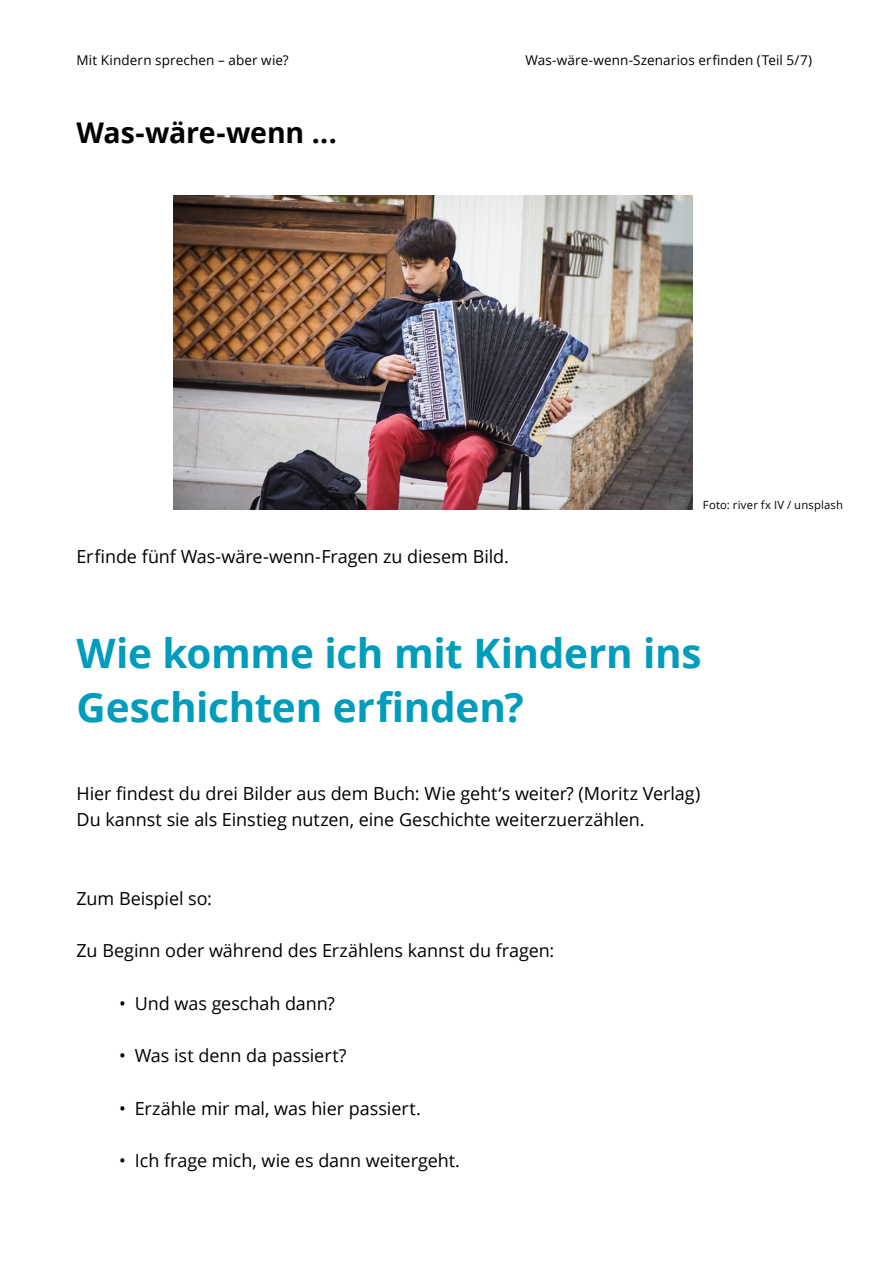
<style>
.page{position:relative;width:893px;height:1263px;background:#fff}
.page>*{position:absolute;margin:0;border:0;box-sizing:border-box;transform-origin:0 0}
.Überschrift_1{font:700 40.5px/54px "Open Sans";letter-spacing:-.01em;color:#009cbc}
.Überschrift_2{font:700 28.5px "Open Sans";letter-spacing:-.01em;color:#000}
.Grund_Text{font:18px/26.2px "Open Sans";letter-spacing:-.005em;color:#000}
.t1{font:13.5px "Open Sans";letter-spacing:.01em;color:#000}
.t2{font:11.25px "Open Sans";letter-spacing:.015em;color:#000}
</style>
<div class="page">
<img style="left:173px;top:196px;width:520px;height:313px">
<p class="t1" style="left:77px;top:50px;width:214px">Mit Kindern sprechen – aber wie?</p>
<p class="t1" style="left:525px;top:50px;width:288px">Was-wäre-wenn-Szenarios erfinden (Teil 5/7)</p>
<h2 class="Überschrift_2" style="left:77px;top:113px;width:262px">Was-wäre-wenn ...</h2>
<p class="Grund_Text" style="left:77px;top:543px;width:434px">Erfinde fünf Was-wäre-wenn-Fragen zu diesem Bild.</p>
<p class="t2" style="left:703px;top:497px;width:142px">Foto: river fx IV / unsplash</p>
<h1 class="Überschrift_1" style="left:77px;top:626px;width:627px">Wie komme ich mit Kindern ins<br>Geschichten erfinden?</h1>
<p class="Grund_Text" style="left:77px;top:779px;width:625px">Hier findest du drei Bilder aus dem Buch: Wie geht‘s weiter? (Moritz Verlag)<br>Du kannst sie als Einstieg nutzen, eine Geschichte weiterzuerzählen.</p>
<p class="Grund_Text" style="left:77px;top:884px;width:137px">Zum Beispiel so:</p>
<p class="Grund_Text" style="left:77px;top:937px;width:479px">Zu Beginn oder während des Erzählens kannst du fragen:</p>
<p class="Grund_Text" style="left:119px;top:989px;width:217px">• Und was geschah dann?</p>
<p class="Grund_Text" style="left:119px;top:1042px;width:229px">• Was ist denn da passiert?</p>
<p class="Grund_Text" style="left:119px;top:1094px;width:303px">• Erzähle mir mal, was hier passiert.</p>
<p class="Grund_Text" style="left:119px;top:1147px;width:343px">• Ich frage mich, wie es dann weitergeht.</p>
</div>
